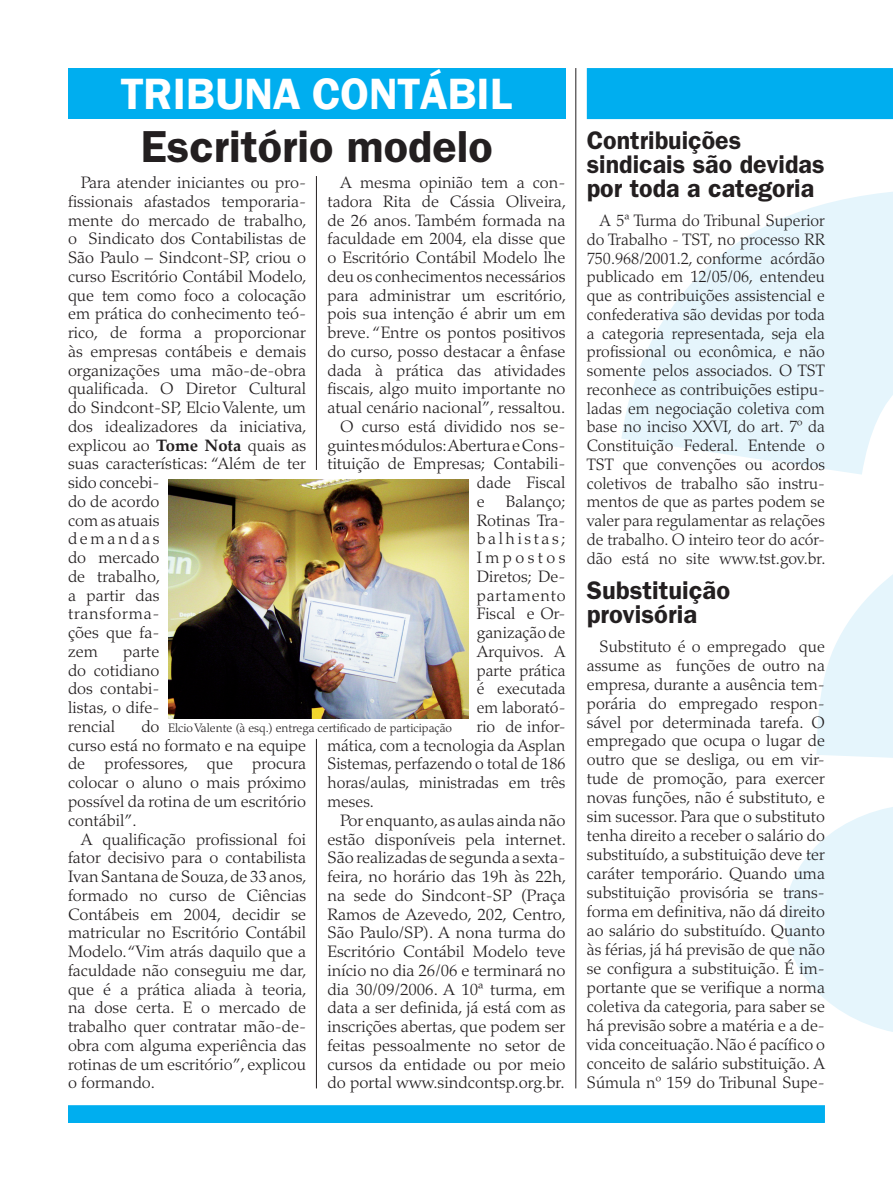
<style>
.page{position:relative;width:893px;height:1191px;background:#fff}
.page>*{position:absolute;margin:0;border:0;box-sizing:border-box;transform-origin:0 0}
.t1{font:600 45px "ITC Franklin Gothic Std";color:#231f20}
.t2{font:600 45px "Franklin Gothic";color:#fff}
.t3{font:600 25.5px/24px "ITC Franklin Gothic Std";color:#231f20}
.t4{font:300 16.5px/18.8px "Palatino LT Std";color:#231f20;text-align:justify}
.t5{font:300 16.5px "Palatino LT Std";letter-spacing:.05em;color:#231f20}
.t6{font:300 16.5px "Palatino LT Std";letter-spacing:.155em;color:#231f20}
.t7{font:300 16.5px "Palatino LT Std";letter-spacing:.21em;color:#231f20}
.t8{font:300 12.15px "Palatino LT Std";color:#231f20}
.s1{font-family:"Palatino Linotype";font-weight:700}
</style>
<div class="page">
<svg style="left:621px;top:192px;width:272px;height:566px"></svg>
<svg style="left:785px;top:807px;width:108px;height:225px"></svg>
<div style="left:69px;top:1106px;width:755px;height:16px;background:#00aeef"></div>
<div style="left:68px;top:1105px;width:757px;height:18px;border:2px solid #00aeef"></div>
<div style="left:587px;top:68px;width:306px;height:51px;background:#00aeef"></div>
<div style="left:68px;top:68px;width:498px;height:51px;background:#00aeef"></div>
<img style="left:168px;top:479px;width:300px;height:239px">
<hr style="left:316px;top:739px;width:1px;height:349px;background:#231f20">
<hr style="left:316px;top:176px;width:1px;height:294px;background:#231f20">
<hr style="left:575px;top:68px;width:1px;height:1020px;background:#231f20">
<h1 class="t2" style="left:121px;top:66px;width:393px">TRIBUNA CONTÁBIL</h1>
<h1 class="t1" style="left:141px;top:120px;width:353px">Escritório modelo</h1>
<p class="t4" style="left:68px;top:173px;width:240px;text-align:left;text-indent:13px">Para atender iniciantes ou pro--- fis--sionais afasta-dos tempora-ria&shy;mente do mercado de trabalho, o Sindi-cato dos Con-tabilistas de<br>São Paulo – Sindcont-SP, criou o cur-so Escritório Contábil Modelo, que tem como foco a colocação em prática do conhecimento teó&shy;rico, de forma a proporcionar às empresas contábeis e demais organizações uma mão-de-obra qualificada. O Diretor Cultural do Sindcont-SP, Elcio Valente, um dos idealizadores da iniciativa, explicou ao <span class="s1">Tome Nota</span> quais as suas caracte-rísticas: “Além de ter sido concebi--<br>do de acor---do<br>com as atuais<br>deman- das<br>do mercado<br>de trabalho,<br>a partir das<br>transforma-<br>ções que fa-<br>zem</p>
<p class="t4" style="left:340px;top:173px;width:225px">A mesma opinião tem a con-</p>
<p class="t4" style="left:327px;top:192px;width:240px">tadora Rita de Cássia Oliveira,</p>
<p class="t4" style="left:327px;top:211px;width:240px">de 26 anos. Também formada na</p>
<p class="t4" style="left:327px;top:230px;width:240px">faculdade em 2004, ela disse que</p>
<p class="t4" style="left:327px;top:248px;width:240px">o Escritório Contábil Modelo lhe</p>
<p class="t4" style="left:327px;top:267px;width:240px">deu os conhecimentos necessários</p>
<p class="t4" style="left:327px;top:286px;width:240px">para administrar um escritório,</p>
<p class="t4" style="left:327px;top:305px;width:240px">pois sua intenção é abrir um em</p>
<p class="t4" style="left:327px;top:323px;width:240px">breve. “Entre os pontos positivos</p>
<p class="t4" style="left:327px;top:342px;width:240px">do curso, posso destacar a ênfase</p>
<p class="t4" style="left:327px;top:361px;width:240px">dada à prática das atividades</p>
<p class="t4" style="left:327px;top:380px;width:240px">fiscais, algo muito importante no</p>
<p class="t4" style="left:327px;top:398px;width:239px">atual cenário nacional”, ressaltou.</p>
<p class="t4" style="left:340px;top:417px;width:225px">O curso está dividido nos se-</p>
<p class="t4" style="left:327px;top:436px;width:237px">guintes módulos: Abertura e Cons-</p>
<p class="t4" style="left:327px;top:454px;width:237px">tituição de Empresas; Contabi-li-</p>
<p class="t4" style="left:477px;top:473px;width:90px">da-de Fiscal</p>
<p class="t4" style="left:477px;top:492px;width:10px">e</p>
<p class="t4" style="left:506px;top:492px;width:61px">Balanço;</p>
<p class="t4" style="left:477px;top:511px;width:88px">Ro---tinas Tra-</p>
<p class="t6" style="left:477px;top:529px;width:90px">balhistas;</p>
<p class="t7" style="left:477px;top:548px;width:90px">Im- postos</p>
<p class="t4" style="left:477px;top:567px;width:88px">Di-retos; De-</p>
<p class="t5" style="left:477px;top:585px;width:90px">parta-men--to</p>
<p class="t4" style="left:477px;top:604px;width:88px">Fiscal e Or-</p>
<p class="t4" style="left:477px;top:623px;width:90px">ga--ni-za-ção de</p>
<p class="t4" style="left:477px;top:642px;width:90px">Ar-quivos. A</p>
<p class="t4" style="left:477px;top:661px;width:90px">par-te prá-tica</p>
<p class="t4" style="left:477px;top:680px;width:90px">é execu--tada</p>
<p class="t4" style="left:477px;top:698px;width:79px">em la----bo----rató--</p>
<p class="t4" style="left:477px;top:717px;width:82px">rio de infor--</p>
<p class="t4" style="left:327px;top:736px;width:240px">mática, com a tec-nologia da Asplan</p>
<p class="t4" style="left:327px;top:754px;width:240px">Sistemas, per-fazendo o total de 186</p>
<p class="t4" style="left:327px;top:773px;width:240px">horas/aulas, mi---nis-tradas em três</p>
<p class="t4" style="left:327px;top:792px;width:48px">meses.</p>
<p class="t4" style="left:340px;top:811px;width:227px">Por enquanto, as aulas ainda não</p>
<p class="t4" style="left:327px;top:830px;width:240px">estão disponíveis pela internet.</p>
<p class="t4" style="left:327px;top:848px;width:240px">São realizadas de segunda a sexta-</p>
<p class="t4" style="left:327px;top:867px;width:240px">feira, no horário das 19h às 22h,</p>
<p class="t4" style="left:327px;top:886px;width:240px">na sede do Sindcont-SP (Praça</p>
<p class="t4" style="left:327px;top:905px;width:240px">Ramos de Azevedo, 202, Centro,</p>
<p class="t4" style="left:327px;top:923px;width:240px">São Paulo/SP). A nona turma do</p>
<p class="t4" style="left:327px;top:942px;width:240px">Escritório Contábil Modelo teve</p>
<p class="t4" style="left:327px;top:961px;width:240px">início no dia 26/06 e terminará no</p>
<p class="t4" style="left:327px;top:980px;width:240px">dia 30/09/2006. A 10ª turma, em</p>
<p class="t4" style="left:327px;top:998px;width:240px">data a ser definida, já está com as</p>
<p class="t4" style="left:327px;top:1017px;width:240px">inscrições aber-tas, que podem ser</p>
<p class="t4" style="left:327px;top:1036px;width:240px">feitas pessoalmente no setor de</p>
<p class="t4" style="left:327px;top:1055px;width:240px">cursos da entidade ou por meio</p>
<p class="t4" style="left:327px;top:1073px;width:239px">do portal www.sindcontsp.org.br.</p>
<p class="t4" style="left:68px;top:642px;width:93px;text-align:left;text-indent:55px">parte do cotidiano dos contabi&shy;lis-tas, o dife&shy;ren-cial</p>
<p class="t4" style="left:68px;top:717px;width:240px;text-align:left;text-indent:73px">do<br>curso es-tá no formato e na equipe de pro-fessores, que procura colo-car o aluno o mais próximo possível da rotina de um escritório contábil”.</p>
<p class="t4" style="left:68px;top:830px;width:240px;text-indent:13px">A qualificação profissional foi fator decisivo para o contabilista Ivan Santana de Souza, de 33 anos, formado no curso de Ciências Contábeis em 2004, decidir se matricular no Escritório Contábil Modelo. “Vim atrás daquilo que a faculdade não conseguiu me dar, que é a prática aliada à teoria, na dose certa. E o mercado de trabalho quer contratar mão-de&shy;obra com alguma experiência das rotinas de um escritório”, explicou o formando.</p>
<p class="t8" style="left:168px;top:720px;width:286px">Elcio Valente (à esq.) entrega certificado de participação</p>
<h2 class="t3" style="left:587px;top:128px;width:239px">Contribuições sindicais são devidas por toda a categoria</h2>
<p class="t4" style="left:587px;top:211px;width:240px;text-indent:13px">A 5ª Turma do Tribunal Superior do Trabalho - TST, no processo RR 750.968/2001.2, conforme acórdão publicado em 12/05/06, entendeu que as contribuições assistencial e confederativa são devidas por toda a categoria representada, seja ela profissional ou econômica, e não somente pelos associados. O TST reconhece as contribuições estipu&shy;ladas em negociação coletiva com base no inciso XXVI, do art. 7º da Constituição Federal. Entende o TST que convenções ou acordos coletivos de trabalho são instru&shy;mentos de que as partes podem se valer para regulamentar as relações de trabalho. O inteiro teor do acór&shy;dão está no site www.tst.gov.br.</p>
<h2 class="t3" style="left:587px;top:578px;width:145px">Substituição provisória</h2>
<p class="t4" style="left:587px;top:637px;width:240px;text-indent:13px">Substituto é o empregado que assume as funções de outro na empresa, durante a ausência tem&shy;porária do empregado respon&shy;sável por determinada tarefa. O empregado que ocupa o lugar de outro que se desliga, ou em vir&shy;tude de promoção, para exercer novas funções, não é substituto, e sim sucessor. Para que o substituto tenha direito a receber o salário do substituído, a substituição deve ter caráter temporário. Quando uma substituição provisória se trans&shy;forma em definitiva, não dá direito ao salário do substituído. Quanto às férias, já há previsão de que não se configura a substituição. É im&shy;portante que se verifique a norma coletiva da categoria, para saber se há previsão sobre a matéria e a de&shy;vida conceituação. Não é pacífico o conceito de salário substituição. A Súmula nº 159 do Tribunal Supe-</p>
</div>
